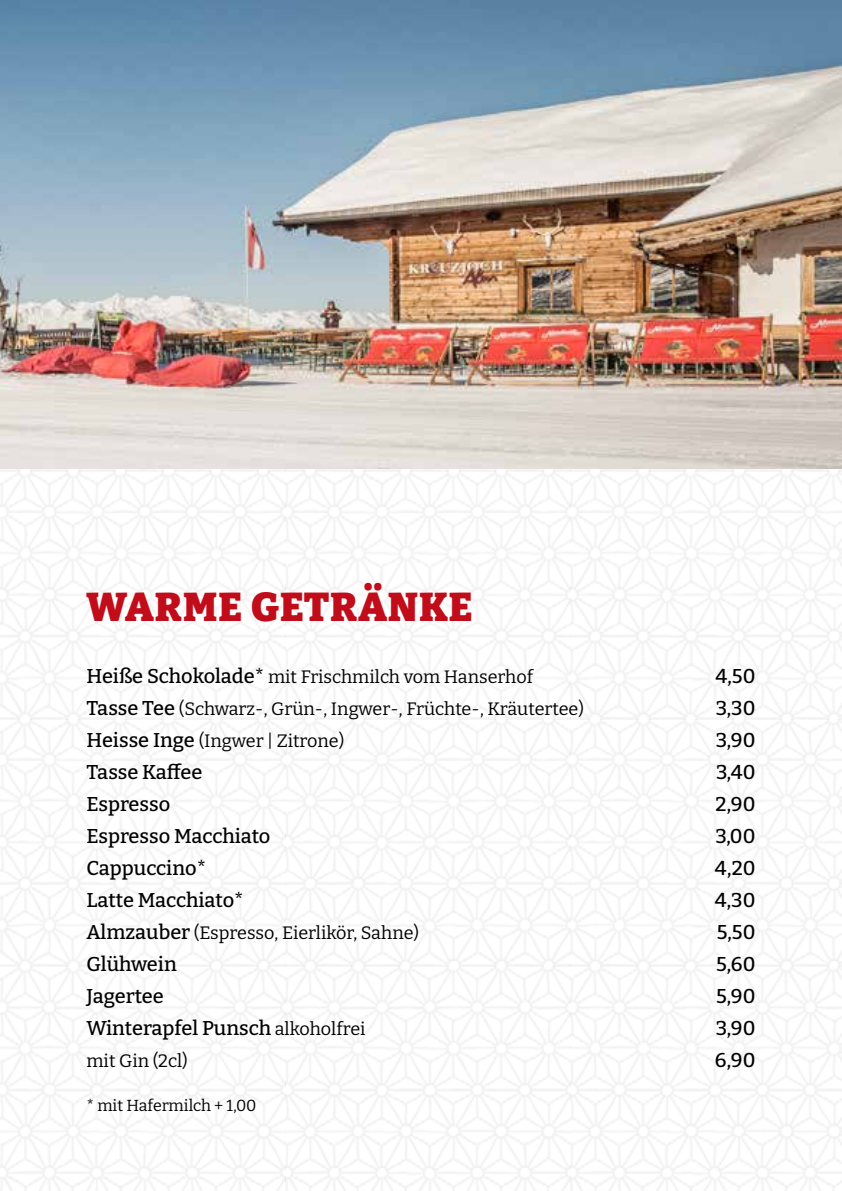
<style>
.page{position:relative;width:842px;height:1191px;background:#fff}
.page>*{position:absolute;margin:0;border:0;box-sizing:border-box;transform-origin:0 0}
.t1{font:900 40px "Bitter";letter-spacing:.02em;color:#c10c1a}
.t2{font:500 20px "Bitter";color:#000}
.t3{font:18px "Bitter";color:#000}
.t4{font:16px "Bitter";color:#000}
.s1{font-weight:500;font-size:20px}
.s2{font-weight:400;font-size:18px}
</style>
<div class="page">
<img style="left:0;top:0;width:842px;height:469px">
<h1 class="t1" style="left:86px;top:571px;width:388px">WARME GETRÄNKE</h1>
<p class="t3" style="left:86px;top:663px;width:448px"><span class="s1">Heiße Schokolade*</span> mit Frischmilch vom Hanserhof</p>
<p class="t2" style="left:715px;top:661px;width:42px">4,50</p>
<p class="t3" style="left:86px;top:695px;width:499px"><span class="s1">Tasse Tee</span> (Schwarz-, Grün-, Ingwer-, Früchte-, Kräutertee)</p>
<p class="t2" style="left:716px;top:693px;width:41px">3,30</p>
<p class="t3" style="left:86px;top:727px;width:259px"><span class="s1">Heisse Inge</span> (Ingwer | Zitrone)</p>
<p class="t2" style="left:716px;top:725px;width:41px">3,90</p>
<p class="t2" style="left:86px;top:757px;width:117px">Tasse Kaffee</p>
<p class="t2" style="left:716px;top:757px;width:41px">3,40</p>
<p class="t2" style="left:86px;top:789px;width:85px">Espresso</p>
<p class="t2" style="left:716px;top:789px;width:41px">2,90</p>
<p class="t2" style="left:86px;top:821px;width:186px">Espresso Macchiato</p>
<p class="t2" style="left:716px;top:821px;width:41px">3,00</p>
<p class="t2" style="left:86px;top:853px;width:121px">Cappuccino*</p>
<p class="t2" style="left:715px;top:853px;width:42px">4,20</p>
<p class="t2" style="left:86px;top:885px;width:159px">Latte Macchiato*</p>
<p class="t2" style="left:715px;top:885px;width:42px">4,30</p>
<p class="t3" style="left:86px;top:919px;width:334px"><span class="s1">Almzauber</span> (Espresso, Eierlikör, Sahne)</p>
<p class="t2" style="left:717px;top:917px;width:40px">5,50</p>
<p class="t2" style="left:86px;top:949px;width:92px">Glühwein</p>
<p class="t2" style="left:716px;top:949px;width:41px">5,60</p>
<p class="t2" style="left:86px;top:981px;width:79px">Jagertee</p>
<p class="t2" style="left:716px;top:981px;width:41px">5,90</p>
<p class="t2" style="left:86px;top:1013px;width:281px">Winterapfel Punsch <span class="s2">alkoholfrei</span></p>
<p class="t2" style="left:716px;top:1013px;width:41px">3,90</p>
<p class="t3" style="left:86px;top:1047px;width:103px">mit Gin (2cl)</p>
<p class="t2" style="left:715px;top:1045px;width:42px">6,90</p>
<p class="t4" style="left:86px;top:1094px;width:172px">* mit Hafermilch + 1,00</p>
</div>
